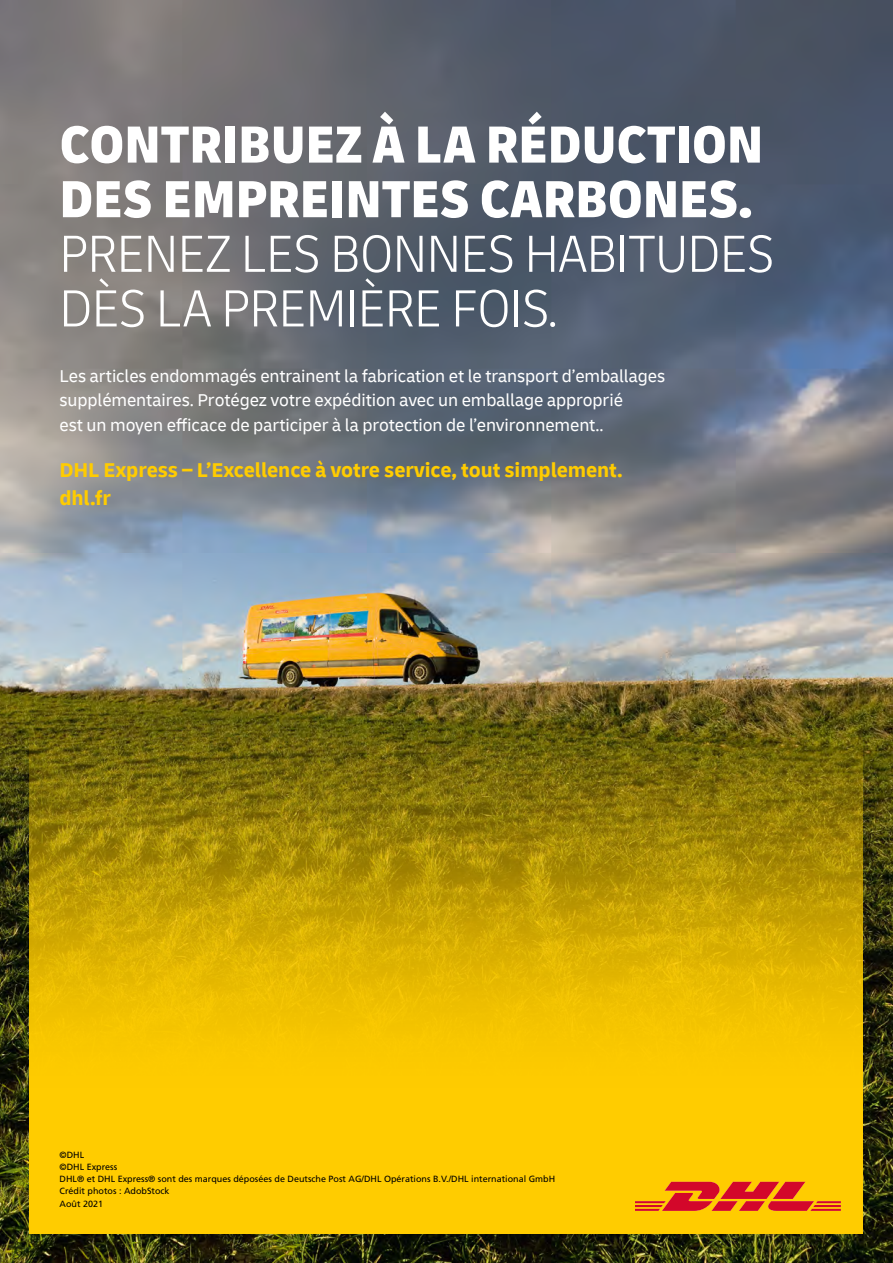
<style>
.page{position:relative;width:893px;height:1263px;background:#fff}
.page>*{position:absolute;margin:0;border:0;box-sizing:border-box;transform-origin:0 0}
.t1{font:900 condensed 54.6px/54.6px "Delivery";color:#fff}
.t2{font:300 condensed 54.6px/54.6px "Delivery";letter-spacing:-.005em;color:#fff}
.t3{font:700 21px/28.3px "Delivery";letter-spacing:-.005em;color:#fc0}
.t4{font:18px/24.3px "Delivery";letter-spacing:-.005em;color:#fff}
.t5{font:9px/12.1px "Frutiger LT Std";color:#000}
</style>
<div class="page">
<img style="left:0;top:0;width:893px;height:1263px">
<svg style="left:30px;top:701px;width:833px;height:444px;background:#c19e05"></svg>
<div style="left:30px;top:1145px;width:833px;height:88px;background:#fc0"></div>
<svg style="left:635px;top:1182px;width:206px;height:29px"></svg>
<h1 class="t1" style="left:60px;top:116px;width:705px">CONTRIBUEZ À LA RÉDUCTION<br>DES EMPREINTES CARBONES.</h1>
<h1 class="t2" style="left:60px;top:230px;width:716px">PRENEZ LES BONNES HABITUDES<br>DÈS LA PREMIÈRE FOIS.</h1>
<p class="t4" style="left:60px;top:364px;width:607px">Les articles endommagés entrainent la fabrication et le transport d’emballages supplémentaires. Protégez votre expédition avec un emballage approprié</p>
<p class="t4" style="left:60px;top:412px;width:545px">est un moyen efficace de participer à la protection de l’environnement..</p>
<p class="t3" style="left:60px;top:455px;width:565px">DHL Express – L’Excellence à votre service, tout simplement. dhl.fr</p>
<p class="t5" style="left:60px;top:1149px;width:497px">©DHL<br>©DHL Express<br>DHL® et DHL Express® sont des marques déposées de Deutsche Post AG/DHL Opérations B.V./DHL international GmbH<br>Crédit photos : AdobStock<br>Août 2021</p>
</div>
